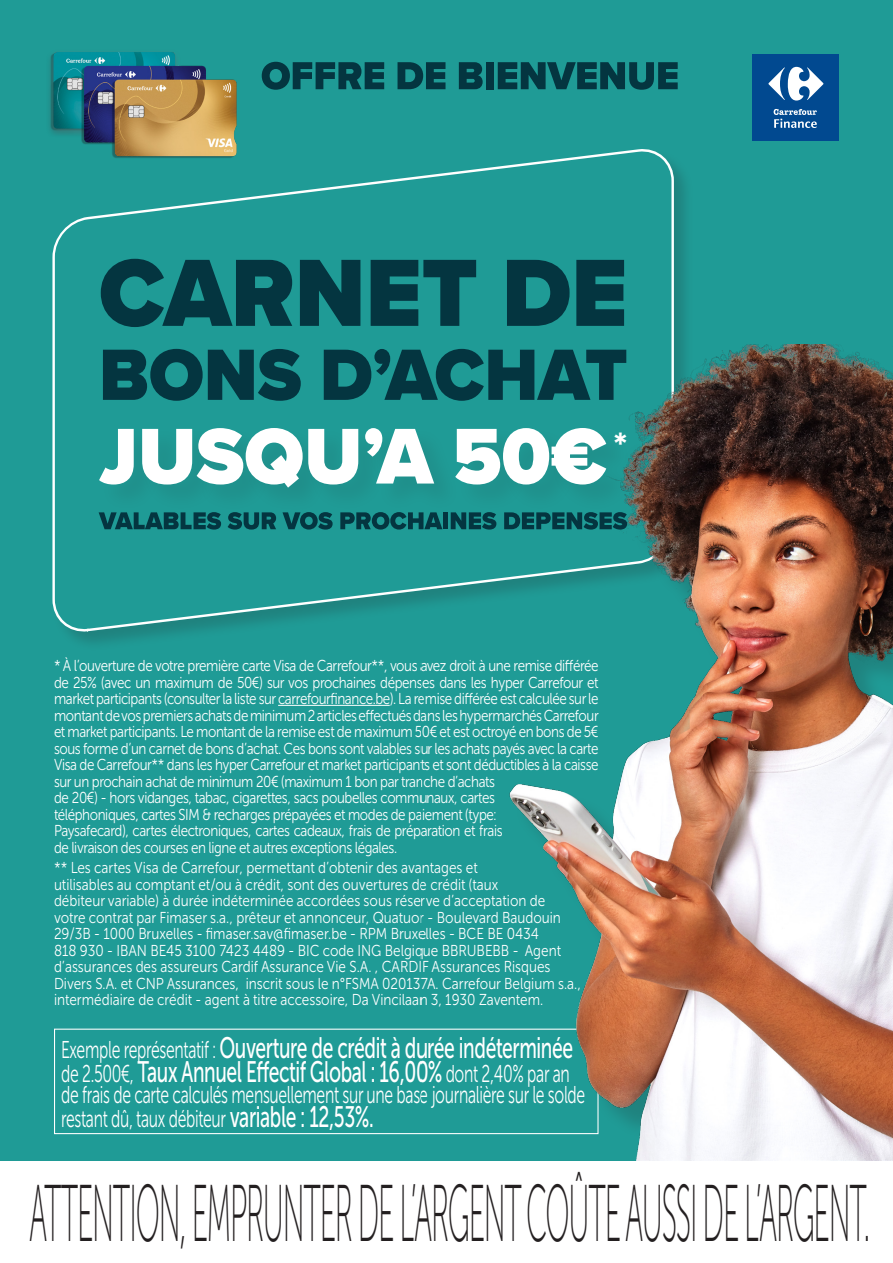
<style>
.page{position:relative;width:893px;height:1263px;background:#fff}
.page>*{position:absolute;margin:0;border:0;box-sizing:border-box;transform-origin:0 0}
.t1{font:80.25px "Museo Sans Cyrl 100";letter-spacing:-.04em;color:#231f20;scale:.36 1}
.t2{font:37.5px "Proxima Nova Extrabld";color:#fff}
.t3{font:29.55px/24px "Museo Sans Cyrl 500";letter-spacing:-.02em;color:#fff;scale:.65 1}
.t4{font:24.3px/24px "Museo Sans Cyrl 300";letter-spacing:-.02em;color:#fff;scale:.65 1}
.t5{font:15.75px/16.5px "Museo Sans Cyrl 300";letter-spacing:-.03em;color:#fff;scale:.85 1}
.t6{font:15.75px/16.5px "Museo Sans Cyrl 300";color:#fff;scale:.86 1}
.s1{font-family:"Museo Sans Cyrl 300";font-size:24.3px}
.s2{font-family:"Museo Sans Cyrl 500";font-size:29.55px}
</style>
<div class="page">
<div style="left:0;top:0;width:893px;height:1162px;background:#1f9b96"></div>
<hr style="left:278px;top:705px;width:112px;height:1px;background:#fff">
<div style="left:752px;top:54px;width:87px;height:87px;background:#014990"></div>
<svg style="left:768px;top:67px;width:55px;height:34px"></svg>
<svg style="left:774px;top:109px;width:43px;height:19px"></svg>
<div style="left:54px;top:1029px;width:544px;height:105px;border:1px solid #fff"></div>
<img style="left:50px;top:52px;width:187px;height:95px">
<div style="left:52px;top:148px;width:642px;height:504px;background:#231f20;opacity:.2"></div>
<svg style="left:52px;top:147px;width:622px;height:487px"></svg>
<svg style="left:103px;top:349px;width:198px;height:52px"></svg>
<svg style="left:324px;top:349px;width:99px;height:52px"></svg>
<svg style="left:101px;top:259px;width:191px;height:68px"></svg>
<svg style="left:300px;top:260px;width:60px;height:66px"></svg>
<svg style="left:371px;top:260px;width:105px;height:66px"></svg>
<svg style="left:507px;top:260px;width:63px;height:66px"></svg>
<svg style="left:576px;top:260px;width:48px;height:66px"></svg>
<div style="left:99px;top:428px;width:63px;height:84px;background:#1f9893"></div>
<svg style="left:99px;top:429px;width:35px;height:55px"></svg>
<div style="left:141px;top:428px;width:79px;height:84px;background:#1f9994"></div>
<div style="left:197px;top:427px;width:74px;height:85px;background:#1f9893"></div>
<div style="left:244px;top:427px;width:86px;height:87px;background:#1f9893"></div>
<div style="left:307px;top:428px;width:79px;height:84px;background:#1f9893"></div>
<svg style="left:142px;top:428px;width:216px;height:60px"></svg>
<div style="left:364px;top:427px;width:46px;height:56px;background:#1f9a95"></div>
<div style="left:376px;top:428px;width:85px;height:83px;background:#1f9994"></div>
<svg style="left:365px;top:428px;width:58px;height:55px"></svg>
<svg style="left:99px;top:512px;width:122px;height:18px"></svg>
<svg style="left:228px;top:512px;width:48px;height:18px"></svg>
<svg style="left:282px;top:512px;width:51px;height:18px"></svg>
<svg style="left:340px;top:512px;width:83px;height:18px"></svg>
<svg style="left:262px;top:62px;width:122px;height:28px"></svg>
<svg style="left:398px;top:62px;width:47px;height:27px"></svg>
<svg style="left:459px;top:62px;width:24px;height:27px"></svg>
<div style="left:486px;top:62px;width:8px;height:27px;background:#043540"></div>
<svg style="left:498px;top:62px;width:180px;height:28px"></svg>
<img style="left:423px;top:345px;width:416px;height:790px">
<div style="left:515px;top:349px;width:378px;height:844px;background:#231f20;opacity:.2"></div>
<div style="left:0;top:1161px;width:893px;height:102px;background:#fff"></div>
<p class="t2" style="left:614px;top:418px;width:15px">*</p>
<p class="t5" style="left:54px;top:658px;width:642px">* À l’ouverture de votre première carte Visa de Carrefour**, vous avez droit à une remise différée de 25% (avec un maximum de 50€) sur vos prochaines dépenses dans les hyper Carrefour et market participants (consulter la liste sur carrefourfinance.be). La remise différée est calculée sur le montant de vos premiers achats de minimum 2 articles effectués dans les hypermarchés Carrefour et market participants. Le montant de la remise est de maximum 50€ et est octroyé en bons de 5€ sous forme d’un carnet de bons d’achat. Ces bons sont valables sur les achats payés avec la carte Visa de Carrefour** dans les hyper Carrefour et market participants et sont déductibles à la caisse sur un prochain achat de minimum 20€ (maximum 1 bon par tranche d’achats<br>de 20€) - hors vidanges, tabac, cigarettes, sacs poubelles communaux, cartes<br>téléphoniques, cartes SIM &amp; recharges prépayées et modes de paiement (type:<br>Paysafecard), cartes électroniques, cartes cadeaux, frais de préparation et frais<br>de livraison des courses en ligne et autres exceptions légales.</p>
<p class="t6" style="left:54px;top:859px;width:614px">** Les cartes Visa de Carrefour, permettant d’obtenir des avantages et<br>utilisables au comptant et/ou à crédit, sont des ouvertures de crédit (taux<br>débiteur variable) à durée indéterminée accordées sous réserve d’acceptation de<br>votre contrat par Fimaser s.a., prêteur et annonceur, Quatuor - Boulevard Baudouin 29/3B - 1000 Bruxelles - fimaser.sav@fimaser.be - RPM Bruxelles - BCE BE 0434<br>818 930 - IBAN BE45 3100 7423 4489 - BIC code ING Belgique BBRUBEBB - Agent d’assurances des assureurs Cardif Assurance Vie S.A. , CARDIF Assurances Risques Divers S.A. et CNP Assurances, inscrit sous le n°FSMA 020137A. Carrefour Belgium s.a., intermédiaire de crédit - agent à titre accessoire, Da Vincilaan 3, 1930 Zaventem.</p>
<p class="t3" style="left:61px;top:1036px;width:789px"><span class="s1">Exemple représentatif :</span> Ouverture de crédit à durée indéterminée <span class="s1">de 2.500€,</span> Taux Annuel Effectif Global : 16,00% <span class="s1">dont 2,40% par an</span></p>
<p class="t4" style="left:61px;top:1083px;width:808px">de frais de carte calculés mensuellement sur une base journalière sur le solde restant dû, taux débiteur <span class="s2">variable : 12,53%.</span></p>
<p class="t1" style="left:29px;top:1171px;width:2338px">ATTENTION, EMPRUNTER DE L’ARGENT COÛTE AUSSI DE L’ARGENT.</p>
</div>
